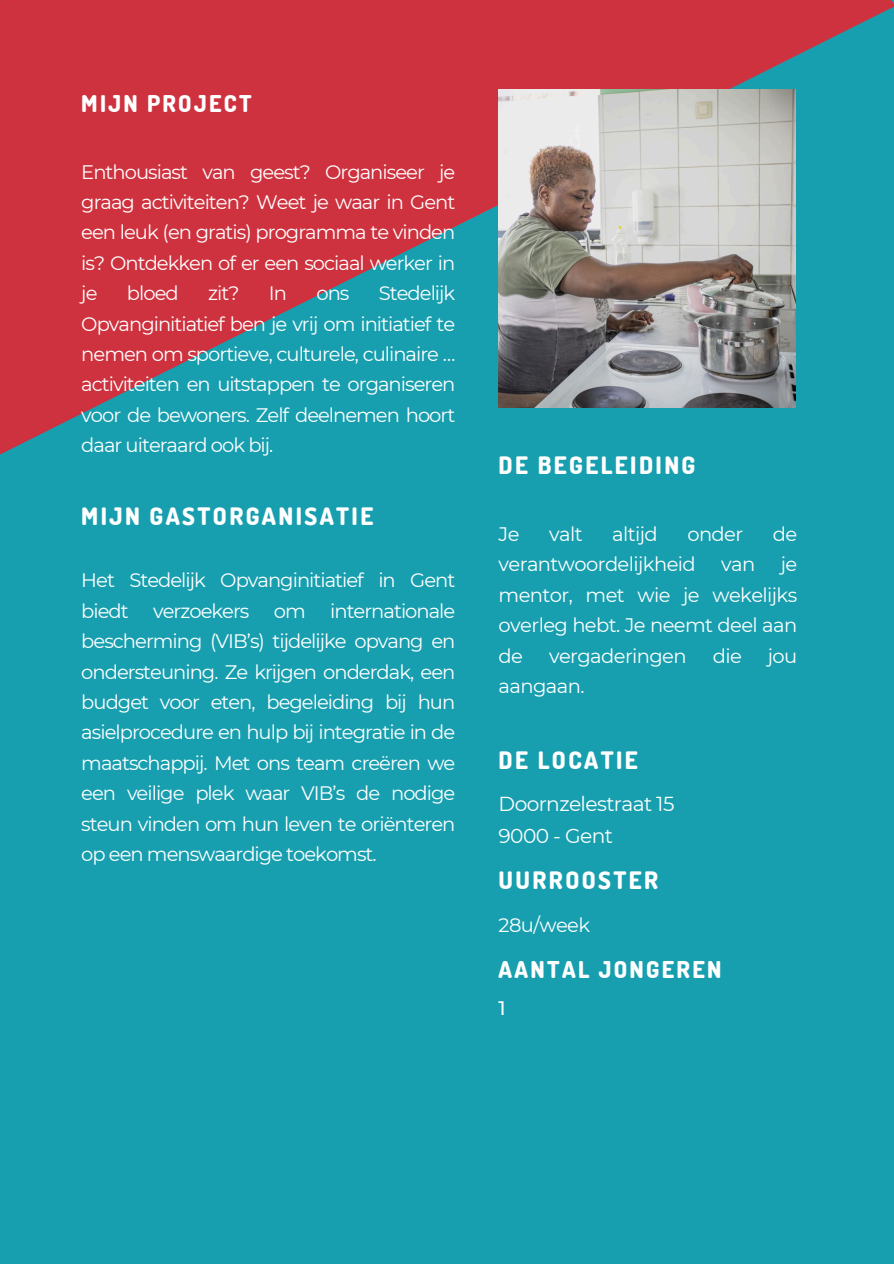
<style>
.page{position:relative;width:894px;height:1264px;background:#fff}
.page>*{position:absolute;margin:0;border:0;box-sizing:border-box;transform-origin:0 0}
.t1{font:800 24px "Dosis";letter-spacing:.1em;color:#fff}
.t2{font:800 23.1px "Dosis";letter-spacing:.1em;color:#fff}
.t3{font:20.25px "Montserrat";letter-spacing:-.03em;color:#fff}
.t4{font:19.5px/30.3px "Montserrat";letter-spacing:-.05em;color:#fff;text-align:justify}
.t5{font:19.5px "Montserrat";letter-spacing:-.03em;color:#fff}
.t6{font:500 19.5px "Montserrat";color:#fff}
</style>
<div class="page">
<div style="left:0;top:0;width:893px;height:1263px;background:#179faf"></div>
<svg style="left:0;top:0;width:893px;height:454px;fill:#ce323f"></svg>
<img style="left:498px;top:89px;width:297px;height:319px">
<p class="t2" style="left:81px;top:88px;width:172px">MIJN PROJECT</p>
<p class="t4" style="left:81px;top:156px;width:375px">Enthousiast van geest? Organiseer je graag activiteiten? Weet je waar in Gent een leuk (en gratis) programma te vinden is? Ontdekken of er een sociaal werker in je</p>
<p class="t4" style="left:81px;top:278px;width:375px;text-indent:297px">Stedelijk Opvanginitiatief ben je vrij om initiatief te nemen om sportieve, culturele, culinaire … activiteiten en uitstappen te organiseren voor de bewoners. Zelf deelnemen hoort daar uiteraard ook bij.</p>
<p class="t4" style="left:127px;top:278px;width:53px">bloed</p>
<p class="t4" style="left:208px;top:278px;width:33px">zit?</p>
<p class="t4" style="left:269px;top:278px;width:20px">In</p>
<p class="t4" style="left:316px;top:278px;width:35px">ons</p>
<h1 class="t1" style="left:81px;top:501px;width:293px">MIJN GASTORGANISATIE</h1>
<p class="t4" style="left:81px;top:565px;width:375px">Het Stedelijk Opvanginitiatief in Gent biedt verzoekers om internationale bescherming (VIB’s) tijdelijke opvang en ondersteuning. Ze krijgen onderdak, een budget voor eten, begeleiding bij hun asielprocedure en hulp bij integratie in de maatschappij. Met ons team creëren we een veilige plek waar VIB’s de nodige steun vinden om hun leven te oriënteren op een menswaardige toekomst.</p>
<h1 class="t1" style="left:498px;top:449px;width:198px">DE BEGELEIDING</h1>
<p class="t4" style="left:498px;top:519px;width:22px">Je</p>
<p class="t4" style="left:549px;top:519px;width:35px">valt</p>
<p class="t4" style="left:612px;top:519px;width:47px">altijd</p>
<p class="t4" style="left:687px;top:519px;width:57px">onder</p>
<p class="t4" style="left:772px;top:519px;width:26px">de</p>
<p class="t5" style="left:498px;top:552px;width:199px">verantwoordelijkheid</p>
<p class="t4" style="left:721px;top:549px;width:36px">van</p>
<p class="t4" style="left:498px;top:549px;width:300px;text-indent:282px">je mentor, met wie je wekelijks overleg hebt. Je neemt deel aan de</p>
<p class="t5" style="left:549px;top:643px;width:139px">vergaderingen</p>
<p class="t4" style="left:712px;top:640px;width:31px">die</p>
<p class="t4" style="left:767px;top:640px;width:31px">jou</p>
<p class="t5" style="left:498px;top:674px;width:87px">aangaan.</p>
<p class="t1" style="left:498px;top:744px;width:141px">DE LOCATIE</p>
<h1 class="t3" style="left:498px;top:791px;width:177px">Doornzelestraat 15</h1>
<h2 class="t3" style="left:498px;top:823px;width:116px">9000 - Gent</h2>
<p class="t1" style="left:498px;top:864px;width:161px">UURROOSTER</p>
<p class="t4" style="left:498px;top:909px;width:93px">28u/week</p>
<h1 class="t2" style="left:498px;top:954px;width:224px">AANTAL JONGEREN</h1>
<p class="t6" style="left:498px;top:996px;width:9px">1</p>
</div>
